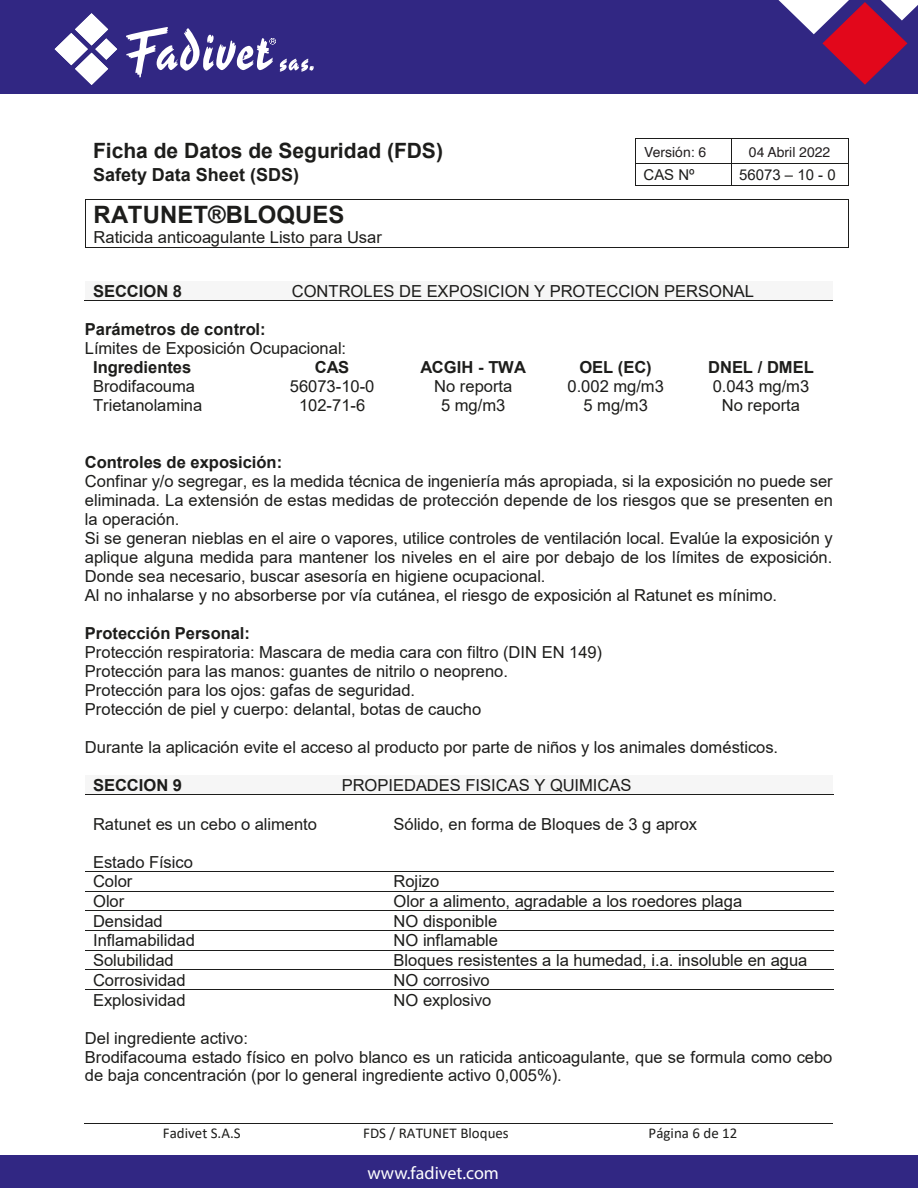
<style>
.page{position:relative;width:918px;height:1188px;background:#fff}
.page>*{position:absolute;margin:0;border:0;box-sizing:border-box;transform-origin:0 0}
.t1{font:700 24px "Arial";color:#1d1d1b}
.t2{font:700 21px "Arial";letter-spacing:-.005em;color:#1d1d1b}
.t3{font:700 18px "Arial";color:#1d1d1b}
.t4{font:18px "Myriad Pro";color:#fff}
.t5{font:16.5px/18.9px "Arial";color:#1d1d1b}
.t6{font:700 16.5px "Arial";color:#1d1d1b}
.t7{font:15px "Calibri";color:#1d1d1b}
.t8{font:15px "Arial";color:#1d1d1b}
.t9{font:13.95px "Helvetica";color:#231f20}
</style>
<div class="page">
<hr style="left:636px;top:138px;width:95px;height:1px;background:#1d1d1b">
<hr style="left:731px;top:138px;width:117px;height:1px;background:#1d1d1b">
<hr style="left:636px;top:163px;width:95px;height:1px;background:#1d1d1b">
<hr style="left:731px;top:163px;width:117px;height:1px;background:#1d1d1b">
<svg style="left:635px;top:138px;width:1px;height:48px"></svg>
<hr style="left:636px;top:185px;width:95px;height:1px;background:#1d1d1b">
<svg style="left:731px;top:139px;width:1px;height:46px"></svg>
<hr style="left:731px;top:185px;width:117px;height:1px;background:#1d1d1b">
<svg style="left:848px;top:138px;width:1px;height:48px"></svg>
<hr style="left:86px;top:199px;width:762px;height:1px;background:#1d1d1b">
<hr style="left:85px;top:200px;width:1px;height:47px;background:#1d1d1b">
<hr style="left:86px;top:247px;width:762px;height:1px;background:#1d1d1b">
<hr style="left:848px;top:200px;width:1px;height:47px;background:#1d1d1b">
<hr style="left:85px;top:1123px;width:234px;height:1px;background:#1d1d1b">
<hr style="left:320px;top:1123px;width:233px;height:1px;background:#1d1d1b">
<hr style="left:554px;top:1123px;width:279px;height:1px;background:#1d1d1b">
<div style="left:85px;top:281px;width:199px;height:19px;background:#f6f6f6"></div>
<div style="left:284px;top:281px;width:549px;height:19px;background:#f6f6f6"></div>
<hr style="left:84px;top:300px;width:200px;height:1px;background:#1d1d1b">
<hr style="left:283px;top:300px;width:550px;height:1px;background:#1d1d1b">
<div style="left:85px;top:775px;width:249px;height:19px;background:#f6f6f6"></div>
<div style="left:334px;top:775px;width:499px;height:19px;background:#f6f6f6"></div>
<hr style="left:85px;top:794px;width:249px;height:1px;background:#1d1d1b">
<hr style="left:334px;top:794px;width:51px;height:1px;background:#1d1d1b">
<hr style="left:386px;top:794px;width:447px;height:1px;background:#1d1d1b">
<hr style="left:85px;top:871px;width:300px;height:1px;background:#1d1d1b">
<hr style="left:386px;top:871px;width:447px;height:1px;background:#1d1d1b">
<hr style="left:85px;top:891px;width:300px;height:1px;background:#1d1d1b">
<hr style="left:386px;top:891px;width:447px;height:1px;background:#1d1d1b">
<hr style="left:85px;top:910px;width:300px;height:1px;background:#1d1d1b">
<hr style="left:386px;top:910px;width:447px;height:1px;background:#1d1d1b">
<hr style="left:85px;top:930px;width:300px;height:1px;background:#1d1d1b">
<hr style="left:386px;top:930px;width:447px;height:1px;background:#1d1d1b">
<hr style="left:85px;top:950px;width:300px;height:1px;background:#1d1d1b">
<hr style="left:386px;top:950px;width:447px;height:1px;background:#1d1d1b">
<hr style="left:85px;top:970px;width:300px;height:1px;background:#1d1d1b">
<hr style="left:386px;top:970px;width:447px;height:1px;background:#1d1d1b">
<hr style="left:85px;top:989px;width:300px;height:1px;background:#1d1d1b">
<hr style="left:386px;top:989px;width:447px;height:1px;background:#1d1d1b">
<div style="left:0;top:0;width:918px;height:93px;background:#312783"></div>
<div style="left:0;top:1155px;width:918px;height:33px;background:#312783"></div>
<svg style="left:55px;top:13px;width:62px;height:72px"></svg>
<svg style="left:126px;top:27px;width:188px;height:50px"></svg>
<svg style="left:778px;top:0;width:140px;height:84px"></svg>
<p class="t2" style="left:93px;top:136px;width:351px">Ficha de Datos de Seguridad (FDS)</p>
<p class="t8" style="left:644px;top:141px;width:77px">Version: 05</p>
<p class="t8" style="left:739px;top:141px;width:96px">12 Junio 2019</p>
<p class="t3" style="left:93px;top:162px;width:208px">Safety Data Sheet (SDS)</p>
<p class="t8" style="left:644px;top:164px;width:53px">CAS Nº</p>
<p class="t8" style="left:739px;top:164px;width:98px">56073 – 10 - 0</p>
<h1 class="t1" style="left:94px;top:198px;width:252px">RATUNET®BLOQUES</h1>
<p class="t5" style="left:94px;top:228px;width:290px">Raticida anticoagulante Listo para Usar</p>
<p class="t9" style="left:644px;top:142px;width:63px">Versión: 6</p>
<p class="t9" style="left:749px;top:142px;width:83px">04 Abril 2022</p>
<p class="t6" style="left:93px;top:279px;width:91px">SECCION 8</p>
<p class="t5" style="left:292px;top:281px;width:464px">CONTROLES DE EXPOSICION Y PROTECCION PERSONAL</p>
<p class="t6" style="left:85px;top:318px;width:182px">Parámetros de control:</p>
<p class="t5" style="left:85px;top:339px;width:263px">Límites de Exposición Ocupacional:</p>
<p class="t6" style="left:93px;top:356px;width:100px">Ingredientes</p>
<p class="t6" style="left:315px;top:356px;width:36px">CAS</p>
<p class="t6" style="left:420px;top:356px;width:107px">ACGIH - TWA</p>
<p class="t6" style="left:579px;top:356px;width:74px">OEL (EC)</p>
<p class="t6" style="left:708px;top:356px;width:107px">DNEL / DMEL</p>
<p class="t5" style="left:93px;top:377px;width:104px">Brodifacouma</p>
<p class="t5" style="left:290px;top:377px;width:86px">56073-10-0</p>
<p class="t5" style="left:434px;top:377px;width:80px">No reporta</p>
<p class="t5" style="left:567px;top:377px;width:98px">0.002 mg/m3</p>
<p class="t5" style="left:713px;top:377px;width:98px">0.043 mg/m3</p>
<p class="t5" style="left:93px;top:396px;width:111px">Trietanolamina</p>
<p class="t5" style="left:299px;top:396px;width:68px">102-71-6</p>
<p class="t5" style="left:441px;top:396px;width:66px">5 mg/m3</p>
<p class="t5" style="left:583px;top:396px;width:66px">5 mg/m3</p>
<p class="t5" style="left:722px;top:396px;width:80px">No reporta</p>
<p class="t6" style="left:85px;top:451px;width:199px">Controles de exposición:</p>
<p class="t5" style="left:85px;top:472px;width:750px">Confinar y/o segregar, es la medida técnica de ingeniería más apropiada, si la exposición no puede ser eliminada. La extensión de estas medidas de protección depende de los riesgos que se presenten en la operación.<br>Si se generan nieblas en el aire o vapores, utilice controles de ventilación local. Evalúe la exposición y aplique alguna medida para mantener los niveles en el aire por debajo de los límites de exposición.<br>Donde sea necesario, buscar asesoría en higiene ocupacional.<br>Al no inhalarse y no absorberse por vía cutánea, el riesgo de exposición al Ratunet es mínimo.</p>
<p class="t6" style="left:85px;top:622px;width:167px">Protección Personal:</p>
<p class="t5" style="left:85px;top:643px;width:519px">Protección respiratoria: Mascara de media cara con filtro (DIN EN 149)<br>Protección para las manos: guantes de nitrilo o neopreno.<br>Protección para los ojos: gafas de seguridad.<br>Protección de piel y cuerpo: delantal, botas de caucho</p>
<p class="t5" style="left:85px;top:737px;width:695px">Durante la aplicación evite el acceso al producto por parte de niños y los animales domésticos.</p>
<p class="t6" style="left:93px;top:773px;width:91px">SECCION 9</p>
<p class="t5" style="left:342px;top:775px;width:291px">PROPIEDADES FISICAS Y QUIMICAS</p>
<p class="t5" style="left:93px;top:814px;width:226px">Ratunet es un cebo o alimento</p>
<p class="t5" style="left:93px;top:852px;width:101px">Estado Físico</p>
<p class="t5" style="left:394px;top:814px;width:305px">Sólido, en forma de Bloques de 3 g aprox</p>
<p class="t5" style="left:93px;top:872px;width:41px">Color</p>
<p class="t5" style="left:394px;top:872px;width:47px">Rojizo</p>
<p class="t5" style="left:93px;top:892px;width:33px">Olor</p>
<p class="t5" style="left:394px;top:892px;width:350px">Olor a alimento, agradable a los roedores plaga</p>
<p class="t5" style="left:93px;top:911px;width:71px">Densidad</p>
<p class="t5" style="left:394px;top:911px;width:105px">NO disponible</p>
<p class="t5" style="left:93px;top:931px;width:103px">Inflamabilidad</p>
<p class="t5" style="left:394px;top:931px;width:106px">NO inflamable</p>
<p class="t5" style="left:93px;top:951px;width:82px">Solubilidad</p>
<p class="t5" style="left:394px;top:951px;width:415px">Bloques resistentes a la humedad, i.a. insoluble en agua</p>
<p class="t5" style="left:93px;top:970px;width:94px">Corrosividad</p>
<p class="t5" style="left:394px;top:970px;width:98px">NO corrosivo</p>
<p class="t5" style="left:93px;top:990px;width:94px">Explosividad</p>
<p class="t5" style="left:394px;top:990px;width:99px">NO explosivo</p>
<p class="t5" style="left:85px;top:1028px;width:749px">Del ingrediente activo:<br>Brodifacouma estado físico en polvo blanco es un raticida anticoagulante, que se formula como cebo de baja concentración (por lo general ingrediente activo 0,005%).</p>
<p class="t7" style="left:163px;top:1123px;width:79px">Fadivet S.A.S</p>
<p class="t7" style="left:363px;top:1123px;width:147px">FDS / RATUNET Bloques</p>
<p class="t7" style="left:649px;top:1123px;width:90px">Página 6 de 12</p>
<p class="t4" style="left:367px;top:1162px;width:133px">www.fadivet.com</p>
</div>
